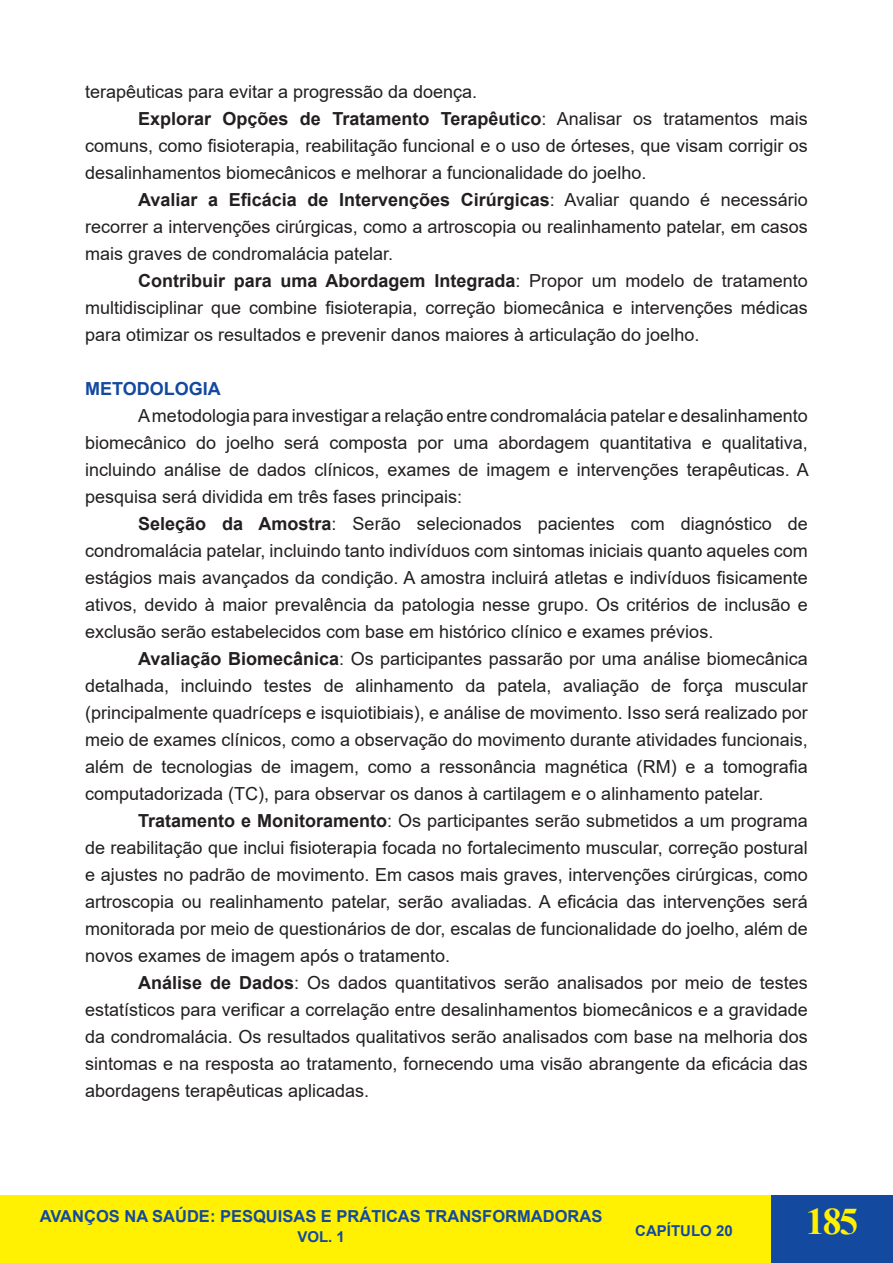
<style>
.page{position:relative;width:893px;height:1263px;background:#fff}
.page>*{position:absolute;margin:0;border:0;box-sizing:border-box;transform-origin:0 0}
.t1{font:700 37.5px "Times New Roman";color:#fff101}
.Normal__Web{font:18px/27px "Arial";color:#231f20;text-align:justify}
.Normal__Web-2{font:700 18px "Arial";color:#13499f}
.t2{font:700 16.5px "Arial";color:#13499f}
.t3{font:700 15px "Arial";color:#13499f}
.s1{font-weight:700}
</style>
<div class="page">
<div style="left:0;top:1195px;width:893px;height:67px;background:#fff101"></div>
<hr style="left:0;top:1195px;width:1px;height:67px;background:#13499f">
<div style="left:771px;top:1195px;width:122px;height:67px;background:#13499f"></div>
<p class="Normal__Web" style="left:85px;top:78px;width:394px">terapêuticas para evitar a progressão da doença.</p>
<p class="Normal__Web" style="left:85px;top:105px;width:724px;text-indent:53px"><span class="s1">Explorar Opções de Tratamento Terapêutico</span>: Analisar os tratamentos mais comuns, como fisioterapia, reabilitação funcional e o uso de órteses, que visam corrigir os desalinhamentos biomecânicos e melhorar a funcionalidade do joelho.</p>
<p class="Normal__Web" style="left:85px;top:186px;width:724px;text-indent:53px"><span class="s1">Avaliar a Eficácia de Intervenções Cirúrgicas</span>: Avaliar quando é necessário recorrer a intervenções cirúrgicas, como a artroscopia ou realinhamento patelar, em casos mais graves de condromalácia patelar.</p>
<p class="Normal__Web" style="left:85px;top:267px;width:724px;text-indent:53px"><span class="s1">Contribuir para uma Abordagem Integrada</span>: Propor um modelo de tratamento multidisciplinar que combine fisioterapia, correção biomecânica e intervenções médicas para otimizar os resultados e prevenir danos maiores à articulação do joelho.</p>
<p class="Normal__Web-2" style="left:85px;top:376px;width:137px">METODOLOGIA</p>
<p class="Normal__Web" style="left:85px;top:402px;width:725px;text-indent:53px">A metodologia para investigar a relação entre condromalácia patelar e desalinhamento biomecânico do joelho será composta por uma abordagem quantitativa e qualitativa, incluindo análise de dados clínicos, exames de imagem e intervenções terapêuticas. A pesquisa será dividida em três fases principais:</p>
<p class="Normal__Web" style="left:85px;top:510px;width:724px;text-indent:53px"><span class="s1">Seleção da Amostra</span>: Serão selecionados pacientes com diagnóstico de condromalácia patelar, incluindo tanto indivíduos com sintomas iniciais quanto aqueles com estágios mais avançados da condição. A amostra incluirá atletas e indivíduos fisicamente ativos, devido à maior prevalência da patologia nesse grupo. Os critérios de inclusão e exclusão serão estabelecidos com base em histórico clínico e exames prévios.</p>
<p class="Normal__Web" style="left:85px;top:645px;width:724px;text-indent:53px"><span class="s1">Avaliação Biomecânica</span>: Os participantes passarão por uma análise biomecânica detalhada, incluindo testes de alinhamento da patela, avaliação de força muscular (principalmente quadríceps e isquiotibiais), e análise de movimento. Isso será realizado por meio de exames clínicos, como a observação do movimento durante atividades funcionais, além de tecnologias de imagem, como a ressonância magnética (RM) e a tomografia computadorizada (TC), para observar os danos à cartilagem e o alinhamento patelar.</p>
<p class="Normal__Web" style="left:85px;top:807px;width:724px;text-indent:53px"><span class="s1">Tratamento e Monitoramento</span>: Os participantes serão submetidos a um programa de reabilitação que inclui fisioterapia focada no fortalecimento muscular, correção postural e ajustes no padrão de movimento. Em casos mais graves, intervenções cirúrgicas, como artroscopia ou realinhamento patelar, serão avaliadas. A eficácia das intervenções será monitorada por meio de questionários de dor, escalas de funcionalidade do joelho, além de novos exames de imagem após o tratamento.</p>
<p class="Normal__Web" style="left:85px;top:969px;width:724px;text-indent:53px"><span class="s1">Análise de Dados</span>: Os dados quantitativos serão analisados por meio de testes estatísticos para verificar a correlação entre desalinhamentos biomecânicos e a gravidade da condromalácia. Os resultados qualitativos serão analisados com base na melhoria dos sintomas e na resposta ao tratamento, fornecendo uma visão abrangente da eficácia das abordagens terapêuticas aplicadas.</p>
<p class="t2" style="left:40px;top:1204px;width:564px">AVANÇOS NA SAÚDE: PESQUISAS E PRÁTICAS TRANSFORMADORAS</p>
<p class="t3" style="left:297px;top:1226px;width:49px">VOL. 1</p>
<p class="t3" style="left:635px;top:1220px;width:99px">CAPÍTULO 20</p>
<h1 class="t1" style="left:806px;top:1194px;width:54px">185</h1>
</div>
